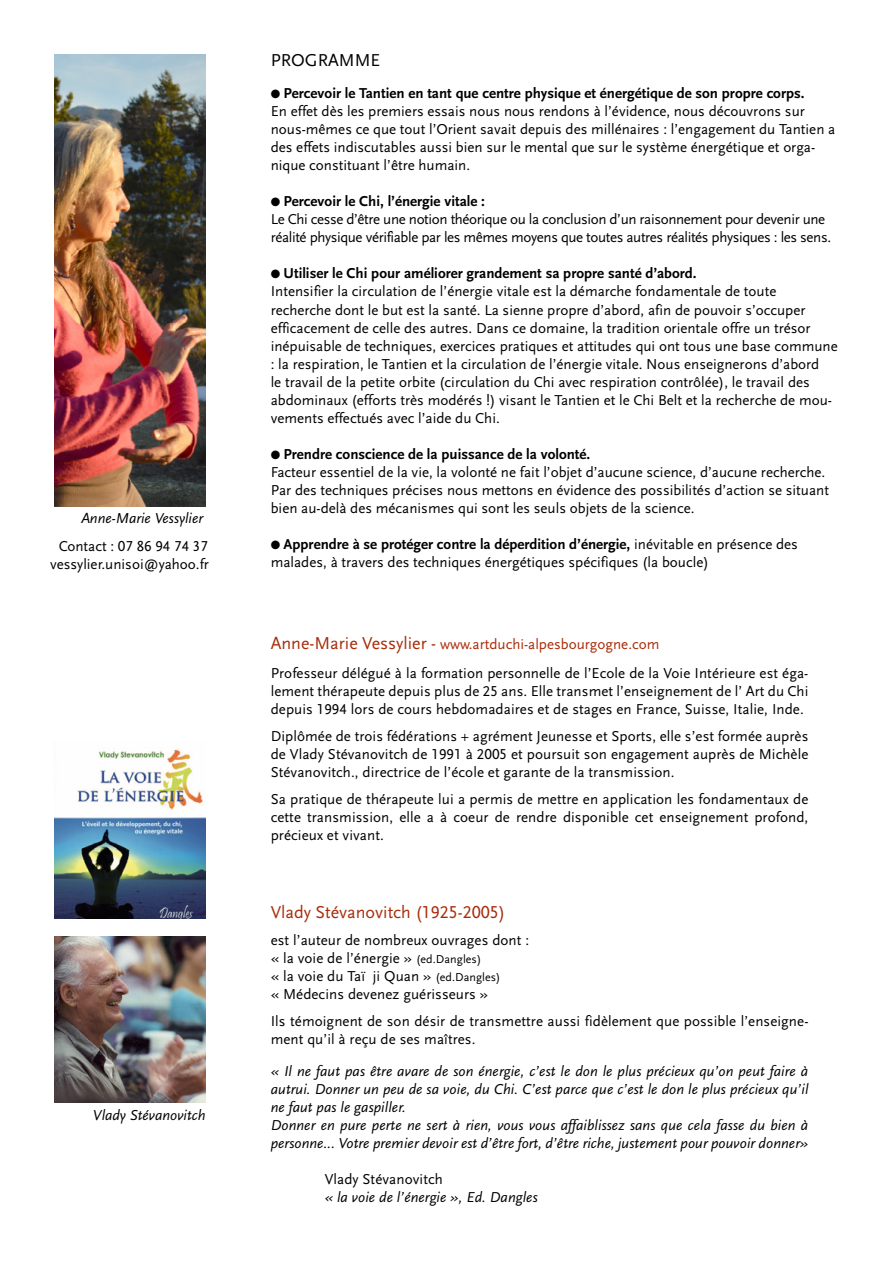
<style>
.page{position:relative;width:893px;height:1263px;background:#fff}
.page>*{position:absolute;margin:0;border:0;box-sizing:border-box;transform-origin:0 0}
.t1{font:18px "Scala Sans Regular LF";color:#a92d0a}
.t2{font:18px "Scala Sans Regular LF";color:#000}
.t3{font:15px/18px "Scala Sans Regular LF";color:#000}
.t4{font:15px/18px "Scala Sans Regular LF Italic";letter-spacing:.005em;color:#000}
.t5{font:15px "Scala Sans Bold LF";color:#000}
.t6{font:15px/18px "Scala Sans Regular LF";letter-spacing:-.025em;color:#000}
.s1{font-family:"Scala Sans Regular LF"}
.s2{font-size:18px;color:#a92d0a}
.s3{color:#a92d0a}
.s4{font-size:12px}
</style>
<div class="page">
<img style="left:55px;top:748px;width:151px;height:170px">
<img style="left:55px;top:937px;width:151px;height:165px">
<img style="left:54px;top:55px;width:151px;height:451px">
<p class="t4" style="left:81px;top:509px;width:124px">Anne-Marie Vessylier</p>
<p class="t3" style="left:50px;top:537px;width:160px;text-align:center">Contact : 07 86 94 74 37 vessylier.unisoi@yahoo.fr</p>
<p class="t4" style="left:93px;top:1106px;width:114px">Vlady Stévanovitch</p>
<p class="t2" style="left:271px;top:50px;width:111px">PROGRAMME</p>
<p class="t5" style="left:271px;top:86px;width:535px">● Percevoir le Tantien en tant que centre physique et énergétique de son propre corps.</p>
<p class="t3" style="left:271px;top:103px;width:566px">En effet dès les premiers essais nous nous rendons à l’évidence, nous découvrons sur nous-mêmes ce que tout l’Orient savait depuis des millénaires : l’engagement du Tantien a des effets indiscutables aussi bien sur le mental que sur le système énergétique et orga&shy;nique constituant l’être humain.</p>
<p class="t5" style="left:271px;top:194px;width:216px">● Percevoir le Chi, l’énergie vitale :</p>
<p class="t6" style="left:271px;top:211px;width:562px">Le Chi cesse d’être une notion théorique ou la conclusion d’un raisonnement pour devenir une réalité physique vérifiable par les mêmes moyens que toutes autres réalités physiques : les sens.</p>
<p class="t5" style="left:271px;top:266px;width:427px">● Utiliser le Chi pour améliorer grandement sa propre santé d’abord.</p>
<p class="t3" style="left:271px;top:283px;width:569px">Intensifier la circulation de l’énergie vitale est la démarche fondamentale de toute recherche dont le but est la santé. La sienne propre d’abord, afin de pouvoir s’occuper efficacement de celle des autres. Dans ce domaine, la tradition orientale offre un trésor inépuisable de techniques, exercices pratiques et attitudes qui ont tous une base commune : la respiration, le Tantien et la circulation de l’énergie vitale. Nous enseignerons d’abord<br>le travail de la petite orbite (circulation du Chi avec respiration contrôlée), le travail des abdominaux (efforts très modérés !) visant le Tantien et le Chi Belt et la recherche de mou&shy;vements effectués avec l’aide du Chi.</p>
<p class="t5" style="left:271px;top:446px;width:321px">● Prendre conscience de la puissance de la volonté.</p>
<p class="t3" style="left:271px;top:463px;width:560px">Facteur essentiel de la vie, la volonté ne fait l’objet d’aucune science, d’aucune recherche.<br>Par des techniques précises nous mettons en évidence des possibilités d’action se situant bien au-delà des mécanismes qui sont les seuls objets de la science.</p>
<p class="t5" style="left:271px;top:536px;width:529px">● Apprendre à se protéger contre la déperdition d’énergie, <span class="s1">inévitable en présence des</span></p>
<p class="t3" style="left:271px;top:553px;width:440px">malades, à travers des techniques énergétiques spécifiques (la boucle)</p>
<p class="t3" style="left:271px;top:630px;width:539px;line-height:28.8px"><span class="s2">Anne-Marie Vessylier -</span> <span class="s3">www.artduchi-alpesbourgogne.com<br></span>Professeur délégué à la formation personnelle de l’Ecole de la Voie Intérieure est éga-</p>
<p class="t3" style="left:271px;top:682px;width:539px">lement thérapeute depuis plus de 25 ans. Elle transmet l’enseignement de l’ Art du Chi depuis 1994 lors de cours hebdomadaires et de stages en France, Suisse, Italie, Inde.</p>
<p class="t3" style="left:271px;top:727px;width:539px;text-align:justify">Diplômée de trois fédérations + agrément Jeunesse et Sports, elle s’est formée auprès de Vlady Stévanovitch de 1991 à 2005 et poursuit son engagement auprès de Michèle Stévanovitch., directrice de l’école et garante de la transmission.</p>
<p class="t3" style="left:271px;top:790px;width:539px;text-align:justify">Sa pratique de thérapeute lui a permis de mettre en application les fondamentaux de cette transmission, elle a à coeur de rendre disponible cet enseignement profond, précieux et vivant.</p>
<p class="t1" style="left:271px;top:902px;width:236px">Vlady Stévanovitch (1925-2005)</p>
<p class="t3" style="left:271px;top:931px;width:260px">est l’auteur de nombreux ouvrages dont : « la voie de l’énergie » <span class="s4">(ed.Dangles)<br></span>« la voie du Taï ji Quan » <span class="s4">(ed.Dangles)<br></span>« Médecins devenez guérisseurs »</p>
<p class="t3" style="left:271px;top:1012px;width:539px">Ils témoignent de son désir de transmettre aussi fidèlement que possible l’enseigne&shy;ment qu’il à reçu de ses maîtres.</p>
<p class="t4" style="left:271px;top:1063px;width:539px">« Il ne faut pas être avare de son énergie, c’est le don le plus précieux qu’on peut faire à autrui. Donner un peu de sa voie, du Chi. C’est parce que c’est le don le plus précieux qu’il ne faut pas le gaspiller.<br>Donner en pure perte ne sert à rien, vous vous affaiblissez sans que cela fasse du bien à personne... Votre premier devoir est d’être fort, d’être riche, justement pour pouvoir donner»</p>
<p class="t3" style="left:325px;top:1171px;width:120px">Vlady Stévanovitch</p>
<p class="t4" style="left:325px;top:1189px;width:215px">« la voie de l’énergie », Ed. Dangles</p>
</div>
